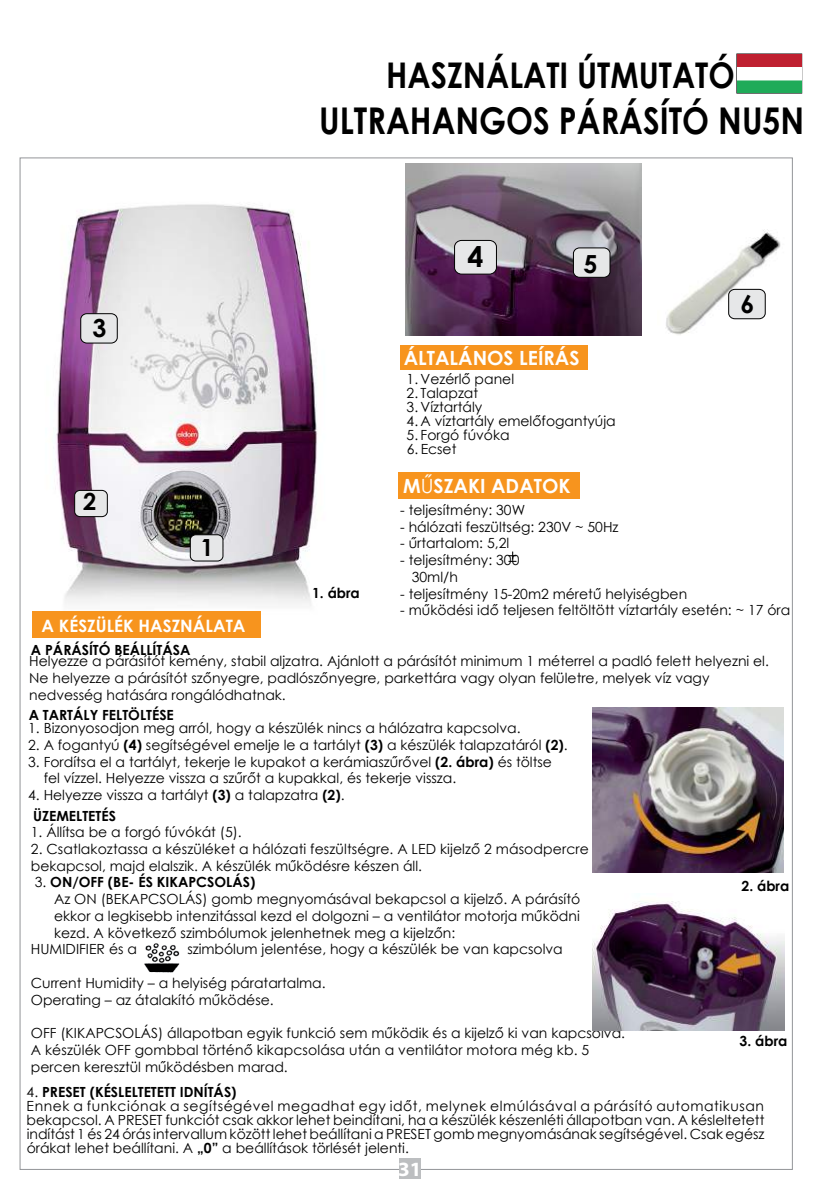
<style>
.page{position:relative;width:840px;height:1191px;background:#fff}
.page>*{position:absolute;margin:0;border:0;box-sizing:border-box;transform-origin:0 0}
.t1{font:700 36.8px "Century Gothic";color:#000;scale:.87 1}
.t2{font:700 35.4px "Century Gothic";color:#000;scale:.89 1}
.t3{font:700 28.6px "Century Gothic";color:#000}
.t4{font:700 25px "Century Gothic";color:#000}
.t5{font:700 24.8px "Century Gothic";color:#000}
.t6{font:700 23.6px "Century Gothic";color:#000}
.t7{font:700 20.4px "Myriad Pro";color:#fff;scale:1.04 1}
.t8{font:700 19.6px "Century Gothic";color:#fff}
.t9{font:700 17px "Century Gothic";color:#fff}
.t10{font:14px/16.8px "Century Gothic";color:#000}
.t11{font:700 14px "Century Gothic";color:#000}
.s1{font-weight:400}
.s2{font-weight:700}
</style>
<div class="page">
<img style="left:19px;top:163px;width:299px;height:452px">
<div style="left:81px;top:314px;width:36px;height:29px;background:#e6e7e8;border-radius:6px"></div>
<div style="left:80px;top:313px;width:37px;height:30px;border:1px solid #000;border-radius:6px"></div>
<div style="left:190px;top:535px;width:33px;height:26px;background:#e6e7e8;border-radius:5px"></div>
<div style="left:190px;top:534px;width:33px;height:27px;border:1px solid #000;border-radius:5px"></div>
<div style="left:75px;top:490px;width:32px;height:26px;background:#e6e7e8;border-radius:5px"></div>
<div style="left:74px;top:490px;width:33px;height:27px;border:1px solid #000;border-radius:5px"></div>
<img style="left:405px;top:163px;width:236px;height:172px">
<div style="left:399px;top:1158px;width:22px;height:21px;background:#bcbec0"></div>
<div style="left:400px;top:346px;width:186px;height:24px;background:#f7941e"></div>
<div style="left:398px;top:473px;width:181px;height:26px;background:#f7941e"></div>
<div style="left:32px;top:612px;width:228px;height:26px;background:#f7941e"></div>
<div style="left:454px;top:240px;width:42px;height:34px;background:#e6e7e8;border-radius:7px"></div>
<div style="left:454px;top:240px;width:42px;height:34px;border:1px solid #000;border-radius:7px"></div>
<div style="left:573px;top:248px;width:36px;height:29px;background:#e6e7e8;border-radius:6px"></div>
<div style="left:573px;top:248px;width:37px;height:29px;border:1px solid #000;border-radius:6px"></div>
<img style="left:144px;top:943px;width:36px;height:30px">
<img style="left:666px;top:230px;width:115px;height:105px">
<div style="left:728px;top:289px;width:36px;height:30px;background:#e6e7e8;border-radius:6px"></div>
<div style="left:728px;top:289px;width:37px;height:30px;border:1px solid #000;border-radius:6px"></div>
<img style="left:592px;top:707px;width:190px;height:165px">
<img style="left:592px;top:901px;width:192px;height:129px">
<svg style="left:508px;top:551px;width:8px;height:11px"></svg>
<img style="left:736px;top:54px;width:64px;height:39px">
<h2 class="t2" style="left:386px;top:49px;width:393px">HASZNÁLATI ÚTMUTATÓ</h2>
<h1 class="t1" style="left:319px;top:93px;width:558px">ULTRAHANGOS PÁRÁSÍTÓ NU5N</h1>
<h3 class="t5" style="left:92px;top:309px;width:15px">3</h3>
<h3 class="t3" style="left:467px;top:235px;width:17px">4</h3>
<h3 class="t4" style="left:583px;top:245px;width:15px">5</h3>
<h3 class="t8" style="left:403px;top:343px;width:177px">ÁLTALÁNOS LEÍRÁS</h3>
<p class="t10" style="left:406px;top:370px;width:109px">1. Vezérlő panel</p>
<p class="t10" style="left:406px;top:384px;width:73px">2. Talapzat</p>
<p class="t10" style="left:406px;top:398px;width:77px">3. Víztartály</p>
<p class="t10" style="left:406px;top:412px;width:210px">4. A víztartály emelőfogantyúja</p>
<p class="t10" style="left:406px;top:426px;width:104px">5. Forgó fúvóka</p>
<p class="t10" style="left:406px;top:440px;width:51px">6. Ecset</p>
<h3 class="t4" style="left:740px;top:284px;width:15px">6</h3>
<h3 class="t8" style="left:403px;top:471px;width:169px">M<span class="s1">Ű</span>SZAKI ADATOK</h3>
<h3 class="t6" style="left:83px;top:484px;width:15px">2</h3>
<p class="t10" style="left:400px;top:501px;width:126px">- teljesítmény: 30W</p>
<p class="t10" style="left:400px;top:518px;width:220px">- hálózati feszültség: 230V ~ 50Hz</p>
<p class="t10" style="left:400px;top:534px;width:110px">- űrtartalom: 5,2l</p>
<p class="t10" style="left:411px;top:551px;width:109px;text-indent:-12px">- teljesítmény: 300<br>30ml/h</p>
<p class="t10" style="left:400px;top:585px;width:288px">- teljesítmény 15-20m2 méretű helyiségben</p>
<p class="t10" style="left:400px;top:602px;width:391px">- működési idő teljesen feltöltött víztartály esetén: ~ 17 óra</p>
<h3 class="t6" style="left:200px;top:529px;width:15px">1</h3>
<p class="t11" style="left:312px;top:582px;width:49px">1. ábra</p>
<p class="t9" style="left:41px;top:613px;width:205px">A KÉSZÜLÉK HASZNÁLATA</p>
<p class="t10" style="left:29px;top:653px;width:740px">Helyezze a párásítót kemény, stabil aljzatra. Ajánlott a párásítót minimum 1 méterrel a padló felett helyezni el.<br>Ne helyezze a párásítót szőnyegre, padlószőnyegre, parkettára vagy olyan felületre, melyek víz vagy nedvesség hatására rongálódhatnak.</p>
<p class="t10" style="left:28px;top:719px;width:493px">1. Bizonyosodjon meg arról, hogy a készülék nincs a hálózatra kapcsolva.</p>
<p class="t10" style="left:28px;top:736px;width:540px">2. A fogantyú <span class="s2">(4)</span> segítségével emelje le a tartályt <span class="s2">(3)</span> a készülék talapzatáról <span class="s2">(2)</span>.</p>
<p class="t10" style="left:44px;top:753px;width:509px;text-indent:-15px">3. Fordítsa el a tartályt, tekerje le kupakot a kerámiaszűrővel <span class="s2">(2. ábra)</span> és töltse fel vízzel. Helyezze vissza a szűrőt a kupakkal, és tekerje vissza.</p>
<p class="t10" style="left:28px;top:786px;width:318px">4. Helyezze vissza a tartályt <span class="s2">(3)</span> a talapzatra <span class="s2">(2)</span>.</p>
<p class="t11" style="left:31px;top:639px;width:161px">A PÁRÁSÍTÓ BEÁLLÍTÁSA</p>
<p class="t11" style="left:29px;top:704px;width:147px">A TARTÁLY FELTÖLTÉSE</p>
<p class="t11" style="left:33px;top:805px;width:84px">ÜZEMELTETÉS</p>
<p class="t10" style="left:31px;top:823px;width:212px">1. Állítsa be a forgó fúvókát (5).</p>
<p class="t10" style="left:31px;top:840px;width:559px">2. Csatlakoztassa a készüléket a hálózati feszültségre. A LED kijelző 2 másodpercre bekapcsol, majd elalszik. A készülék működésre készen áll.</p>
<p class="t11" style="left:35px;top:871px;width:222px"><span class="s1">3.</span> ON/OFF (BE- ÉS KIKAPCSOLÁS)</p>
<p class="t10" style="left:54px;top:890px;width:527px">Az ON (BEKAPCSOLÁS) gomb megnyomásával bekapcsol a kijelző. A párásító</p>
<p class="t10" style="left:54px;top:907px;width:527px">ekkor a legkisebb intenzitással kezd el dolgozni – a ventilátor motorja működni</p>
<p class="t10" style="left:54px;top:924px;width:402px">kezd. A következő szimbólumok jelenhetnek meg a kijelzőn:</p>
<p class="t10" style="left:31px;top:940px;width:107px">HUMIDIFIER és a</p>
<p class="t10" style="left:187px;top:940px;width:377px">szimbólum jelentése, hogy a készülék be van kapcsolva</p>
<p class="t10" style="left:31px;top:974px;width:296px">Current Humidity – a helyiség páratartalma.<br>Operating – az átalakító működése.</p>
<p class="t10" style="left:31px;top:1024px;width:595px">OFF (KIKAPCSOLÁS) állapotban egyik funkció sem működik és a kijelző ki van kapcsolva.<br>A készülék OFF gombbal történő kikapcsolása után a ventilátor motora még kb. 5 percen keresztül működésben marad.</p>
<p class="t11" style="left:741px;top:875px;width:49px">2. ábra</p>
<p class="t11" style="left:739px;top:1030px;width:49px">3. ábra</p>
<p class="t10" style="left:27px;top:1084px;width:739px;line-height:14px">4. <span class="s2">PRESET (KÉSLELTETETT IDNÍTÁS)<br></span>Ennek a funkciónak a segítségével megadhat egy időt, melynek elmúlásával a párásító automatikusan bekapcsol. A PRESET funkciót csak akkor lehet beindítani, ha a készülék készenléti állapotban van. A késleltetett indítást 1 és 24 órás intervallum között lehet beállítani a PRESET gomb megnyomásának segítségével. Csak egész órákat lehet beállítani. A <span class="s2">„0”</span> a beállítások törlését jelenti.</p>
<h3 class="t7" style="left:398px;top:1155px;width:24px">31</h3>
</div>
